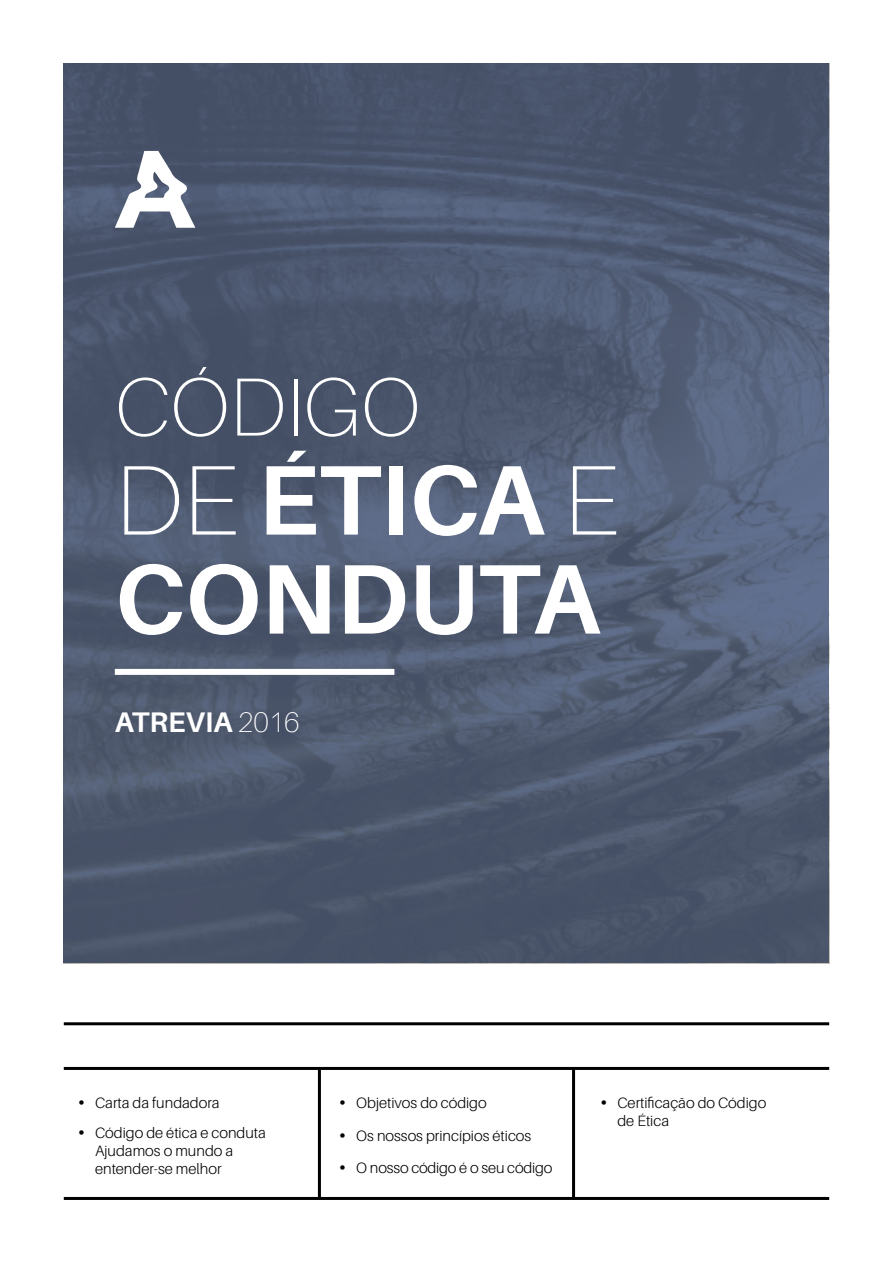
<style>
.page{position:relative;width:893px;height:1263px;background:#fff}
.page>*{position:absolute;margin:0;border:0;box-sizing:border-box;transform-origin:0 0}
.t1{font:700 99px/99px "Aileron";color:#fff}
.t2{font:100 82.5px "Aileron";color:#fff}
.t3{font:700 28.35px "Aileron";color:#fff}
.t4{font:300 15px/18px "Aileron";color:#000}
.s1{font-weight:100}
</style>
<div class="page">
<img style="left:64px;top:64px;width:765px;height:899px">
<div style="left:115px;top:669px;width:279px;height:6px;background:#fff"></div>
<hr style="left:64px;top:1022px;width:765px;height:3px;background:#000">
<hr style="left:64px;top:1067px;width:765px;height:3px;background:#000">
<hr style="left:64px;top:1197px;width:765px;height:3px;background:#000">
<hr style="left:572px;top:1069px;width:3px;height:130px;background:#000">
<hr style="left:318px;top:1069px;width:3px;height:130px;background:#000">
<svg style="left:115px;top:151px;width:80px;height:77px"></svg>
<h2 class="t2" style="left:115px;top:362px;width:307px">CÓDIGO</h2>
<h1 class="t1" style="left:115px;top:451px;width:506px"><span class="s1">DE</span> ÉTICA <span class="s1">E<br></span>CONDUTA</h1>
<h3 class="t3" style="left:115px;top:706px;width:186px">ATREVIA <span class="s1">2016</span></h3>
<p class="t4" style="left:95px;top:1087px;width:172px;line-height:30.8px">Carta da fundadora<br>Código de ética e conduta</p>
<p class="t4" style="left:95px;top:1142px;width:140px">Ajudamos o mundo a entender-se melhor</p>
<p class="t4" style="left:356px;top:1086px;width:198px;line-height:32.8px">Objetivos do código<br>Os nossos princípios éticos<br>O nosso código é o seu código</p>
<p class="t4" style="left:617px;top:1093px;width:150px">Certificação do Código de Ética</p>
</div>
